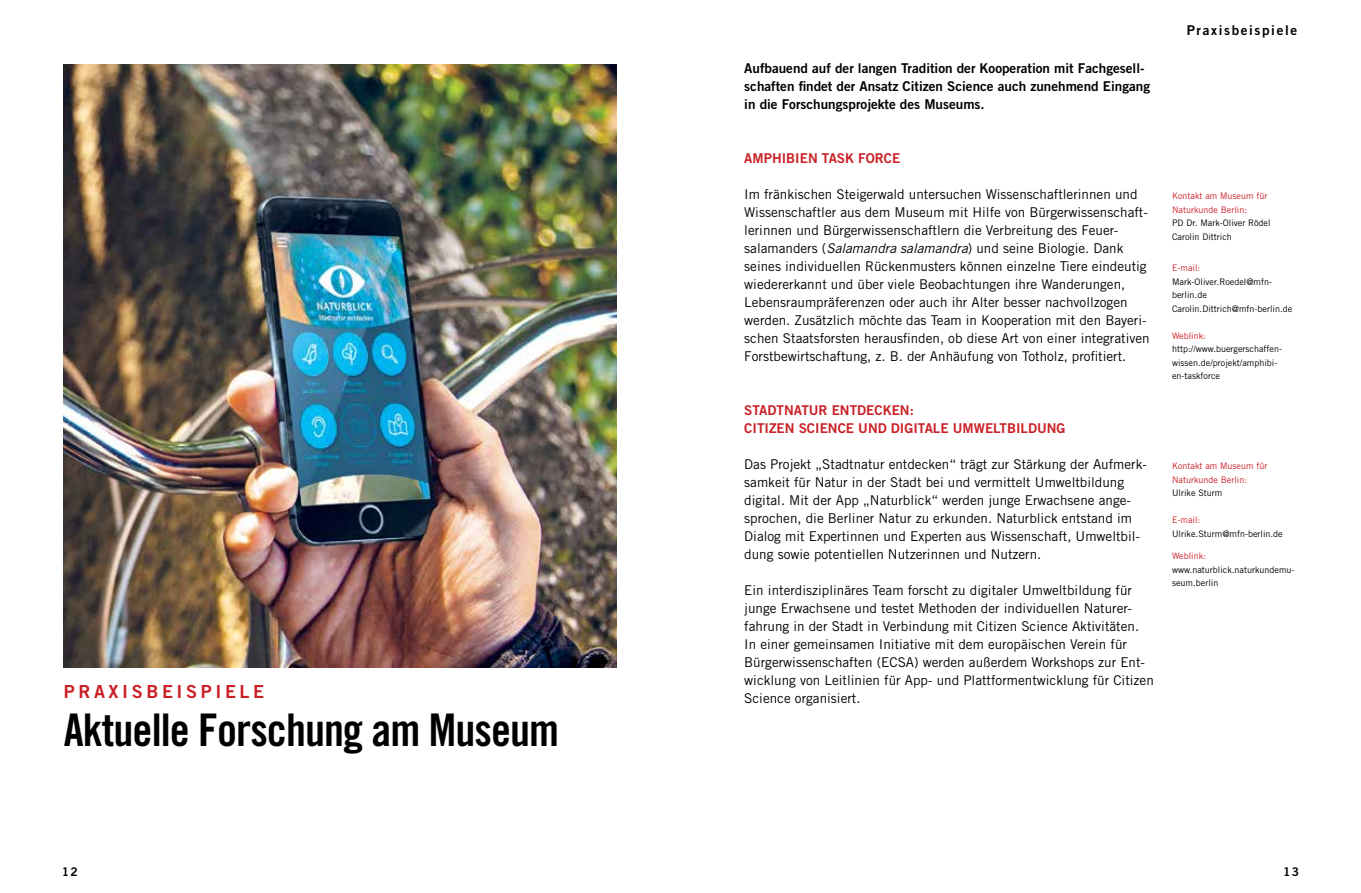
<style>
.page{position:relative;width:1361px;height:893px;background:#fff}
.page>*{position:absolute;margin:0;border:0;box-sizing:border-box;transform-origin:0 0}
.t1{font:45px "Trade Gothic LT Std Bd Cn 20";letter-spacing:-.02em;color:#000}
.t2{font:18px "Trade Gothic LT Std Bd 2";letter-spacing:.2em;color:#ca2026}
.t3{font:13.5px/18px "Trade Gothic LT Std";color:#000}
.t4{font:13.5px/18px "Trade Gothic LT Std Bd 2";color:#000}
.t5{font:13.5px/18px "Trade Gothic LT Std Bd 2";color:#ca2026}
.t6{font:13.5px "Trade Gothic LT Std Bd 2";letter-spacing:.12em;color:#000}
.t7{font:12px "Trade Gothic LT Std Bd 2";color:#000}
.t8{font:9px/13.5px "Trade Gothic LT Std";color:#000}
.t9{font:9px/13.5px "Trade Gothic LT Std";color:#ca2026}
.s1{font-style:italic}
</style>
<div class="page">
<img style="left:64px;top:64px;width:553px;height:603px">
<h2 class="t2" style="left:64px;top:681px;width:202px">PRAXISBEISPIELE</h2>
<h1 class="t1" style="left:64px;top:703px;width:497px">Aktuelle Forschung am Museum</h1>
<p class="t4" style="left:744px;top:59px;width:407px">Aufbauend auf der langen Tradition der Kooperation mit Fachgesell&shy;schaften findet der Ansatz Citizen Science auch zunehmend Eingang in die Forschungsprojekte des Museums.</p>
<p class="t5" style="left:744px;top:149px;width:157px">AMPHIBIEN TASK FORCE</p>
<p class="t3" style="left:744px;top:185px;width:407px">Im fränkischen Steigerwald untersuchen Wissenschaftlerinnen und Wissenschaftler aus dem Museum mit Hilfe von Bürgerwissenschaft&shy;lerinnen und Bürgerwissenschaftlern die Verbreitung des Feuer&shy;salamanders (<span class="s1">Salamandra salamandra</span>) und seine Biologie. Dank seines individuellen Rückenmusters können einzelne Tiere eindeutig wiedererkannt und über viele Beobachtungen ihre Wanderungen, Lebensraumpräferenzen oder auch ihr Alter besser nachvollzogen werden. Zusätzlich möchte das Team in Kooperation mit den Bayeri&shy;schen Staatsforsten herausfinden, ob diese Art von einer integrativen Forstbewirtschaftung, z. B. der Anhäufung von Totholz, profitiert.</p>
<p class="t5" style="left:744px;top:401px;width:323px">STADTNATUR ENTDECKEN:<br>CITIZEN SCIENCE UND DIGITALE UMWELTBILDUNG</p>
<p class="t3" style="left:744px;top:455px;width:404px">Das Projekt „Stadtnatur entdecken“ trägt zur Stärkung der Aufmerk&shy;samkeit für Natur in der Stadt bei und vermittelt Umweltbildung digital. Mit der App „Naturblick“ werden junge Erwachsene ange&shy;sprochen, die Berliner Natur zu erkunden. Naturblick entstand im Dialog mit Expertinnen und Experten aus Wissenschaft, Umweltbil&shy;dung sowie potentiellen Nutzerinnen und Nutzern.</p>
<p class="t3" style="left:744px;top:581px;width:411px">Ein interdisziplinäres Team forscht zu digitaler Umweltbildung für junge Erwachsene und testet Methoden der individuellen Naturer&shy;fahrung in der Stadt in Verbindung mit Citizen Science Aktivitäten.<br>In einer gemeinsamen Initiative mit dem europäischen Verein für Bürgerwissenschaften (ECSA) werden außerdem Workshops zur Ent&shy;wicklung von Leitlinien für App- und Plattformentwicklung für Citizen Science organisiert.</p>
<p class="t6" style="left:1186px;top:22px;width:112px">Praxisbeispiele</p>
<p class="t9" style="left:1172px;top:189px;width:97px">Kontakt am Museum für<br>Naturkunde Berlin:</p>
<p class="t8" style="left:1172px;top:216px;width:100px">PD Dr. Mark-Oliver Rödel<br>Carolin Dittrich</p>
<p class="t9" style="left:1172px;top:261px;width:30px">E-mail:</p>
<p class="t8" style="left:1172px;top:275px;width:122px">Mark-Oliver.Roedel@mfn&shy;berlin.de<br>Carolin.Dittrich@mfn-berlin.de</p>
<p class="t9" style="left:1172px;top:329px;width:35px">Weblink:</p>
<p class="t8" style="left:1172px;top:342px;width:112px">http://www.buergerschaffen&shy;wissen.de/projekt/amphibi&shy;en-taskforce</p>
<p class="t9" style="left:1172px;top:459px;width:97px">Kontakt am Museum für<br>Naturkunde Berlin:</p>
<p class="t8" style="left:1172px;top:486px;width:52px">Ulrike Sturm</p>
<p class="t9" style="left:1172px;top:513px;width:30px">E-mail:</p>
<p class="t8" style="left:1172px;top:527px;width:112px">Ulrike.Sturm@mfn-berlin.de</p>
<p class="t9" style="left:1172px;top:549px;width:35px">Weblink:</p>
<p class="t8" style="left:1172px;top:563px;width:124px">www.naturblick.naturkundemu&shy;seum.berlin</p>
<p class="t7" style="left:62px;top:864px;width:18px">12</p>
<p class="t7" style="left:1283px;top:864px;width:18px">13</p>
</div>
